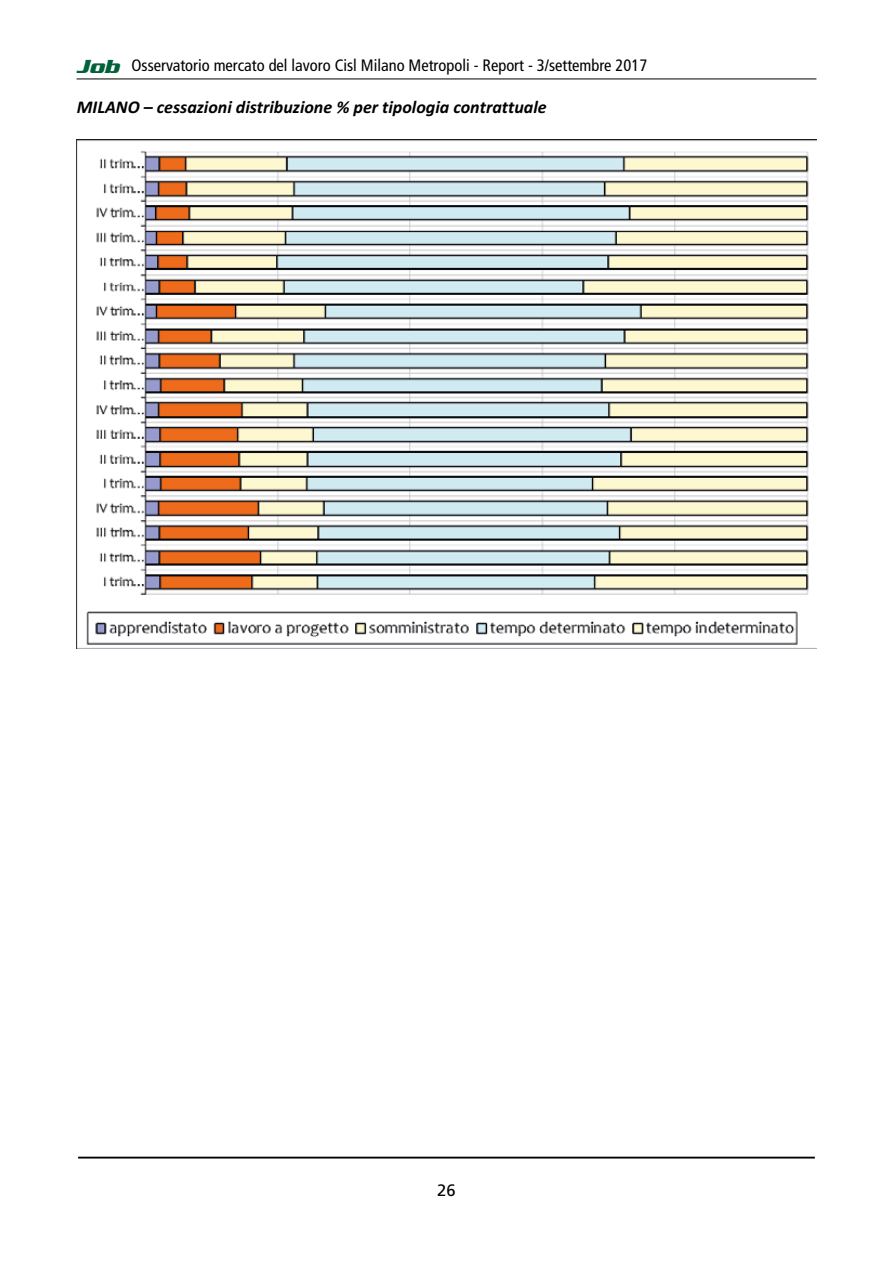
<style>
.page{position:relative;width:893px;height:1263px;background:#fff}
.page>*{position:absolute;margin:0;border:0;box-sizing:border-box;transform-origin:0 0}
.t1{font:italic 700 20.4px "Serpentine";color:#00623a;scale:1.04 1}
.t2{font:italic 700 18px "Calibri";color:#000}
.t3{font:condensed 16.5px "Frutiger";color:#000}
.t4{font:16.5px "Frutiger";color:#000}
</style>
<div class="page">
<hr style="left:77px;top:79px;width:739px;height:1px;background:#000">
<hr style="left:78px;top:1157px;width:737px;height:1px;background:#000">
<img style="left:77px;top:139px;width:739px;height:509px">
<p class="t3" style="left:132px;top:56px;width:517px">Osservatorio mercato del lavoro Cisl Milano Metropoli - Report - 3/settembre 2017</p>
<p class="t1" style="left:77px;top:55px;width:42px">Job</p>
<p class="t2" style="left:77px;top:94px;width:471px">MILANO – cessazioni distribuzione % per tipologia contrattuale</p>
<p class="t4" style="left:437px;top:1181px;width:20px">26</p>
</div>
